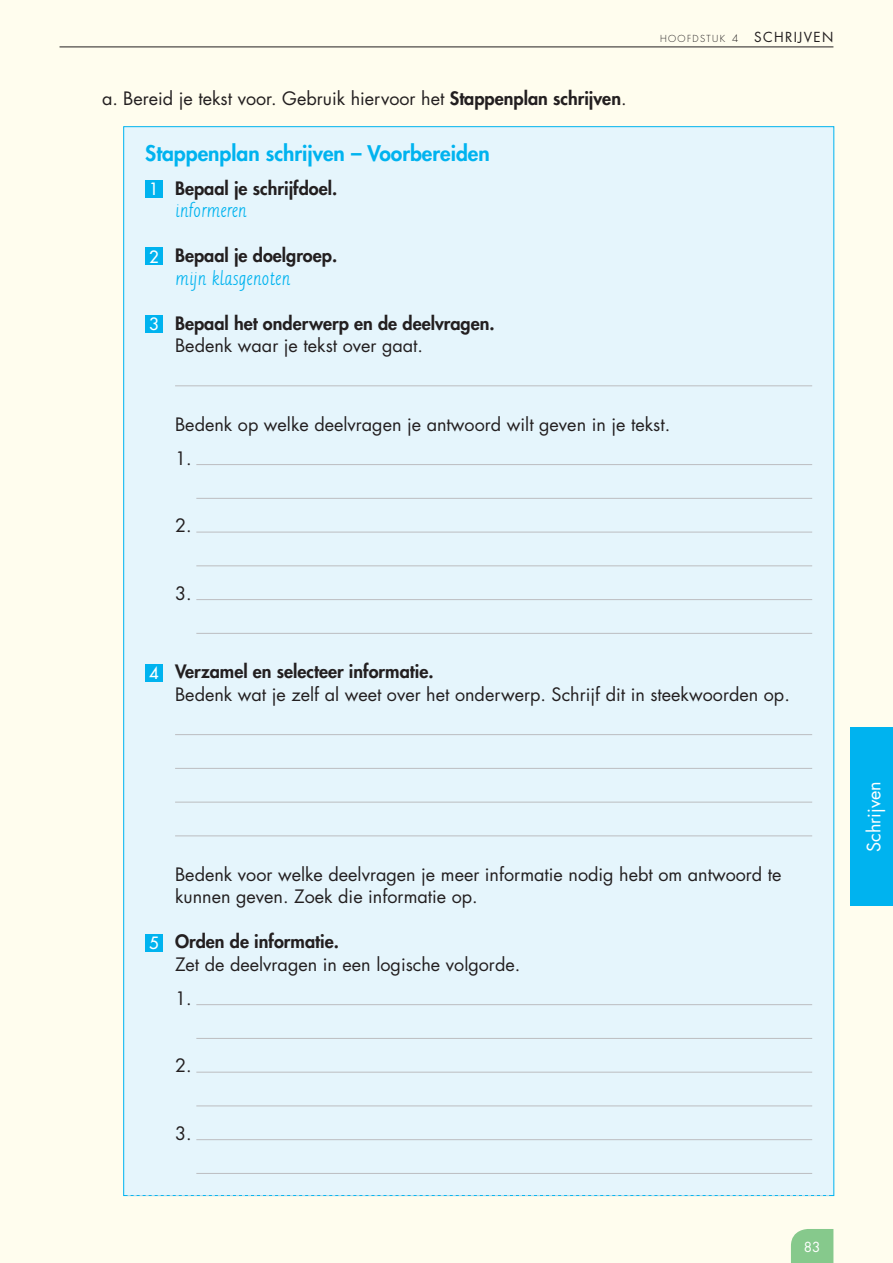
<style>
.page{position:relative;width:893px;height:1263px;background:#fffdee}
.page>*{position:absolute;margin:0;border:0;box-sizing:border-box;transform-origin:0 0}
.t1{font:800 21px "Futura Std";color:#00b3ef}
.t2{font:19.5px "Cursblok 2000";color:#00b3ef}
.t3{font:18px/22.5px "Futura Std";color:#231f20}
.t4{font:800 18px/22.5px "Futura Std";color:#231f20}
.t5{font:18px "Futura Std";color:#fff}
.t6{font:13.5px "Futura Std";color:#fff}
.t7{font:300 9.45px "Futura Std";letter-spacing:.145em;color:#231f20}
.s1{font-weight:800}
.s2{font-weight:500;font-size:16.5px;color:#fff}
.s3{font-weight:400}
.s4{font-size:10.05px}
.s5{font-weight:400;font-size:13.5px}
</style>
<div class="page">
<div style="left:850px;top:727px;width:43px;height:179px;background:#00b3ef"></div>
<div style="left:124px;top:127px;width:710px;height:1068px;background:#e5f5fc"></div>
<hr style="left:175px;top:385px;width:637px;height:1px;background:#bcbdc0">
<hr style="left:196px;top:464px;width:616px;height:1px;background:#bcbdc0">
<hr style="left:196px;top:498px;width:616px;height:1px;background:#bcbdc0">
<hr style="left:196px;top:532px;width:616px;height:1px;background:#bcbdc0">
<hr style="left:196px;top:565px;width:616px;height:1px;background:#bcbdc0">
<hr style="left:196px;top:599px;width:616px;height:1px;background:#bcbdc0">
<hr style="left:196px;top:633px;width:616px;height:1px;background:#bcbdc0">
<hr style="left:175px;top:734px;width:637px;height:1px;background:#bcbdc0">
<hr style="left:175px;top:768px;width:637px;height:1px;background:#bcbdc0">
<hr style="left:175px;top:802px;width:637px;height:1px;background:#bcbdc0">
<hr style="left:175px;top:835px;width:637px;height:1px;background:#bcbdc0">
<hr style="left:196px;top:1004px;width:616px;height:1px;background:#bcbdc0">
<hr style="left:196px;top:1038px;width:616px;height:1px;background:#bcbdc0">
<hr style="left:196px;top:1072px;width:616px;height:1px;background:#bcbdc0">
<hr style="left:196px;top:1105px;width:616px;height:1px;background:#bcbdc0">
<hr style="left:196px;top:1139px;width:616px;height:1px;background:#bcbdc0">
<hr style="left:196px;top:1173px;width:616px;height:1px;background:#bcbdc0">
<div style="left:145px;top:180px;width:17px;height:17px;background:#00b3ef"></div>
<div style="left:145px;top:248px;width:17px;height:17px;background:#00b3ef"></div>
<div style="left:145px;top:315px;width:17px;height:17px;background:#00b3ef"></div>
<div style="left:145px;top:664px;width:17px;height:17px;background:#00b3ef"></div>
<div style="left:145px;top:934px;width:17px;height:17px;background:#00b3ef"></div>
<svg style="left:128px;top:1195px;width:701px;height:1px"></svg>
<svg style="left:791px;top:1229px;width:42px;height:34px"></svg>
<hr style="left:60px;top:47px;width:773px;height:1px;background:#231f20">
<p class="t3" style="left:102px;top:87px;width:526px">a. Bereid je tekst voor. Gebruik hiervoor het <span class="s1">Stappenplan schrijven</span>.</p>
<p class="t1" style="left:145px;top:140px;width:346px">Stappenplan schrijven – Voorbereiden</p>
<p class="t4" style="left:149px;top:177px;width:190px"><span class="s2">1</span> Bepaal je schrijfdoel.</p>
<p class="t2" style="left:175px;top:200px;width:73px">informeren</p>
<p class="t4" style="left:149px;top:244px;width:190px"><span class="s2">2</span> Bepaal je doelgroep.</p>
<p class="t2" style="left:175px;top:268px;width:117px">mijn klasgenoten</p>
<p class="t4" style="left:175px;top:312px;width:321px;text-indent:-26px"><span class="s2">3</span> Bepaal het onderwerp en de deelvragen.<br><span class="s3">Bedenk waar je tekst over gaat.</span></p>
<p class="t7" style="left:660px;top:33px;width:175px">HOOFDSTUK <span class="s4">4</span> <span class="s5">SCHRIJVEN</span></p>
<p class="t3" style="left:175px;top:407px;width:497px;line-height:33.8px">Bedenk op welke deelvragen je antwoord wilt geven in je tekst.<br>1.</p>
<p class="t3" style="left:175px;top:514px;width:18px">2.</p>
<p class="t3" style="left:175px;top:582px;width:18px">3.</p>
<p class="t3" style="left:175px;top:661px;width:616px;text-indent:-26px"><span class="s2">4</span> <span class="s1">Verzamel en selecteer informatie.<br></span>Bedenk wat je zelf al weet over het onderwerp. Schrijf dit in steekwoorden op.</p>
<p class="t3" style="left:175px;top:863px;width:608px">Bedenk voor welke deelvragen je meer informatie nodig hebt om antwoord te kunnen geven. Zoek die informatie op.</p>
<p class="t3" style="left:175px;top:931px;width:347px;text-indent:-26px"><span class="s2">5</span> <span class="s1">Orden de informatie.<br></span>Zet de deelvragen in een logische volgorde.</p>
<p class="t3" style="left:175px;top:987px;width:18px">1.</p>
<p class="t3" style="left:175px;top:1054px;width:18px">2.</p>
<p class="t3" style="left:175px;top:1122px;width:18px">3.</p>
<p class="t5" style="left:862px;top:852px;width:72px;rotate:-90deg">Schrijven</p>
<p class="t6" style="left:804px;top:1238px;width:18px">83</p>
</div>
